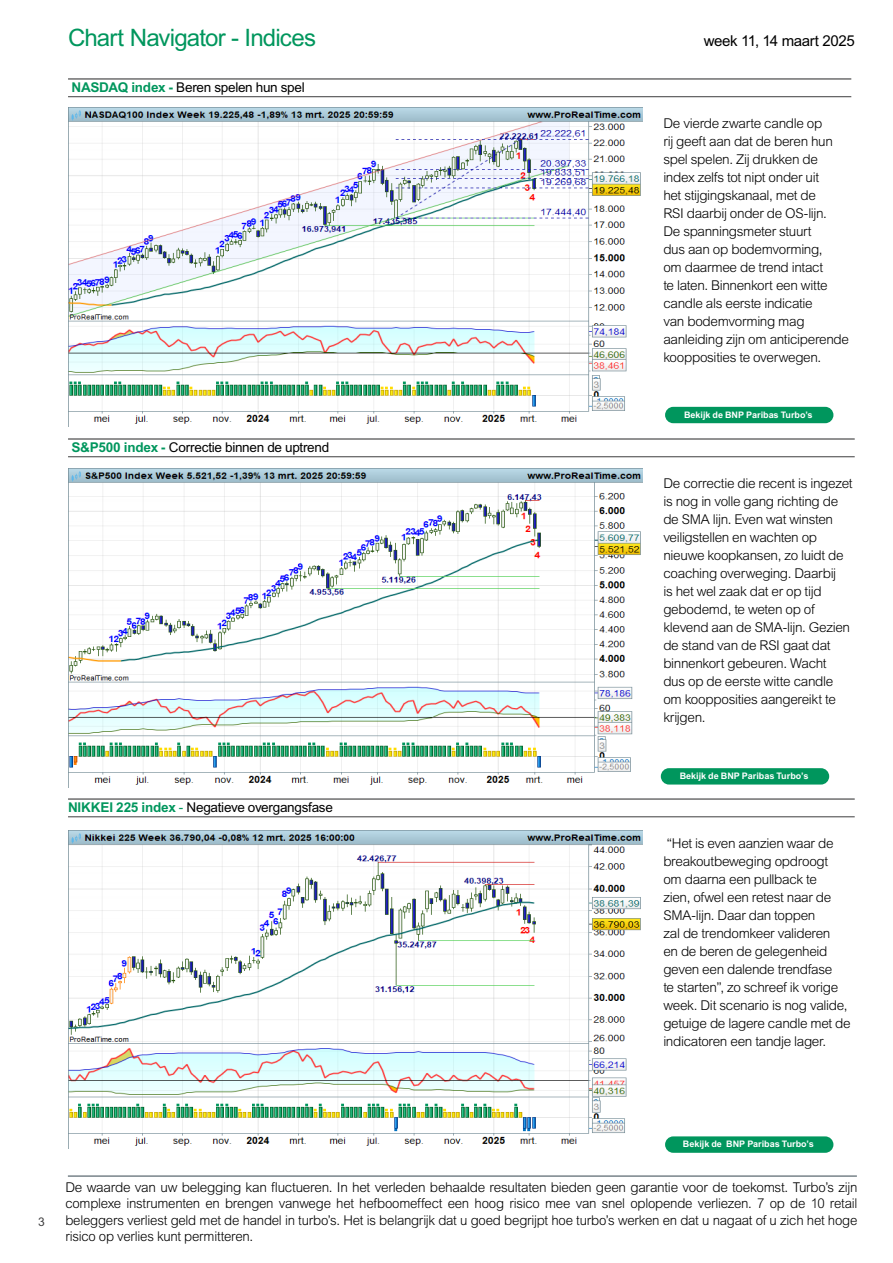
<style>
.page{position:relative;width:893px;height:1263px;background:#fff}
.page>*{position:absolute;margin:0;border:0;box-sizing:border-box;transform-origin:0 0}
.Heading_Table_Double{font:24px "Arial MT Std";letter-spacing:-.035em;color:#00965d}
.Heading_Table_Double-2{font:15px "Arial MT Std";letter-spacing:-.025em;color:#000}
.Body{font:300 13.5px/18px "Arial MT Std";letter-spacing:-.025em;color:#000}
.t1{font:13.5px "Arial MT Std";letter-spacing:-.02em;color:#000}
.t2{font:12px "Arial MT Std";color:#3e3e3f}
.t3{font:700 9px "Arial MT Std";color:#fff}
.s1{font-weight:700;color:#00965d}
.s2{color:#00965d}
</style>
<div class="page">
<hr style="left:68px;top:1175px;width:789px;height:2px;background:#78848a">
<hr style="left:68px;top:438px;width:787px;height:2px;background:#3e3e3f">
<hr style="left:68px;top:456px;width:787px;height:1px;background:#3e3e3f">
<img style="left:68px;top:468px;width:574px;height:319px">
<div style="left:661px;top:768px;width:168px;height:16px;background:#00965d;border-radius:8px"></div>
<hr style="left:68px;top:798px;width:787px;height:2px;background:#3e3e3f">
<hr style="left:68px;top:816px;width:787px;height:1px;background:#3e3e3f">
<img style="left:68px;top:830px;width:574px;height:319px">
<div style="left:665px;top:1136px;width:168px;height:17px;background:#00965d;border-radius:8px"></div>
<hr style="left:68px;top:78px;width:783px;height:2px;background:#3e3e3f">
<hr style="left:68px;top:96px;width:783px;height:1px;background:#3e3e3f">
<img style="left:68px;top:107px;width:574px;height:319px">
<div style="left:665px;top:407px;width:168px;height:16px;background:#00965d;border-radius:8px"></div>
<p class="Heading_Table_Double" style="left:68px;top:24px;width:250px">Chart Navigator - Indices</p>
<p class="Heading_Table_Double-2" style="left:704px;top:32px;width:152px">week 11, 14 maart 2025</p>
<p class="t1" style="left:71px;top:80px;width:235px"><span class="s1">NASDAQ index -</span> Beren spelen hun spel</p>
<p class="t1" style="left:71px;top:440px;width:259px"><span class="s1">S&amp;P500 index -</span> Correctie binnen de uptrend</p>
<p class="t1" style="left:68px;top:800px;width:266px"><span class="s1">NIKKEI 225 index</span> <span class="s2">-</span> Negatieve overgangsfase</p>
<p class="Body" style="left:663px;top:115px;width:187px">De vierde zwarte candle op<br>rij geeft aan dat de beren hun spel spelen. Zij drukken de index zelfs tot nipt onder uit<br>het stijgingskanaal, met de<br>RSI daarbij onder de OS-lijn.<br>De spanningsmeter stuurt<br>dus aan op bodemvorming,<br>om daarmee de trend intact<br>te laten. Binnenkort een witte candle als eerste indicatie<br>van bodemvorming mag aanleiding zijn om anticiperende koopposities te overwegen.</p>
<p class="t3" style="left:684px;top:409px;width:130px">Bekijk de BNP Paribas Turbo’s</p>
<p class="Body" style="left:663px;top:475px;width:191px">De correctie die recent is ingezet is nog in volle gang richting de de SMA lijn. Even wat winsten veiligstellen en wachten op nieuwe koopkansen, zo luidt de coaching overweging. Daarbij<br>is het wel zaak dat er op tijd gebodemd, te weten op of klevend aan de SMA-lijn. Gezien de stand van de RSI gaat dat binnenkort gebeuren. Wacht<br>dus op de eerste witte candle om koopposities aangereikt te krijgen.</p>
<p class="t3" style="left:680px;top:771px;width:130px">Bekijk de BNP Paribas Turbo’s</p>
<p class="Body" style="left:663px;top:835px;width:189px">“Het is even aanzien waar de breakoutbeweging opdroogt<br>om daarna een pullback te<br>zien, ofwel een retest naar de<br>SMA-lijn. Daar dan toppen<br>zal de trendomkeer valideren<br>en de beren de gelegenheid geven een dalende trendfase<br>te starten”, zo schreef ik vorige week. Dit scenario is nog valide, getuige de lagere candle met de indicatoren een tandje lager.</p>
<p class="t2" style="left:38px;top:1215px;width:8px">3</p>
<p class="t3" style="left:683px;top:1139px;width:132px">Bekijk de BNP Paribas Turbo’s</p>
<p class="Body" style="left:65px;top:1179px;width:794px;line-height:16.5px;text-align:justify">De waarde van uw belegging kan fluctueren. In het verleden behaalde resultaten bieden geen garantie voor de toekomst. Turbo’s zijn complexe instrumenten en brengen vanwege het hefboomeffect een hoog risico mee van snel oplopende verliezen. 7 op de 10 retail beleggers verliest geld met de handel in turbo’s. Het is belangrijk dat u goed begrijpt hoe turbo’s werken en dat u nagaat of u zich het hoge risico op verlies kunt permitteren.</p>
</div>
